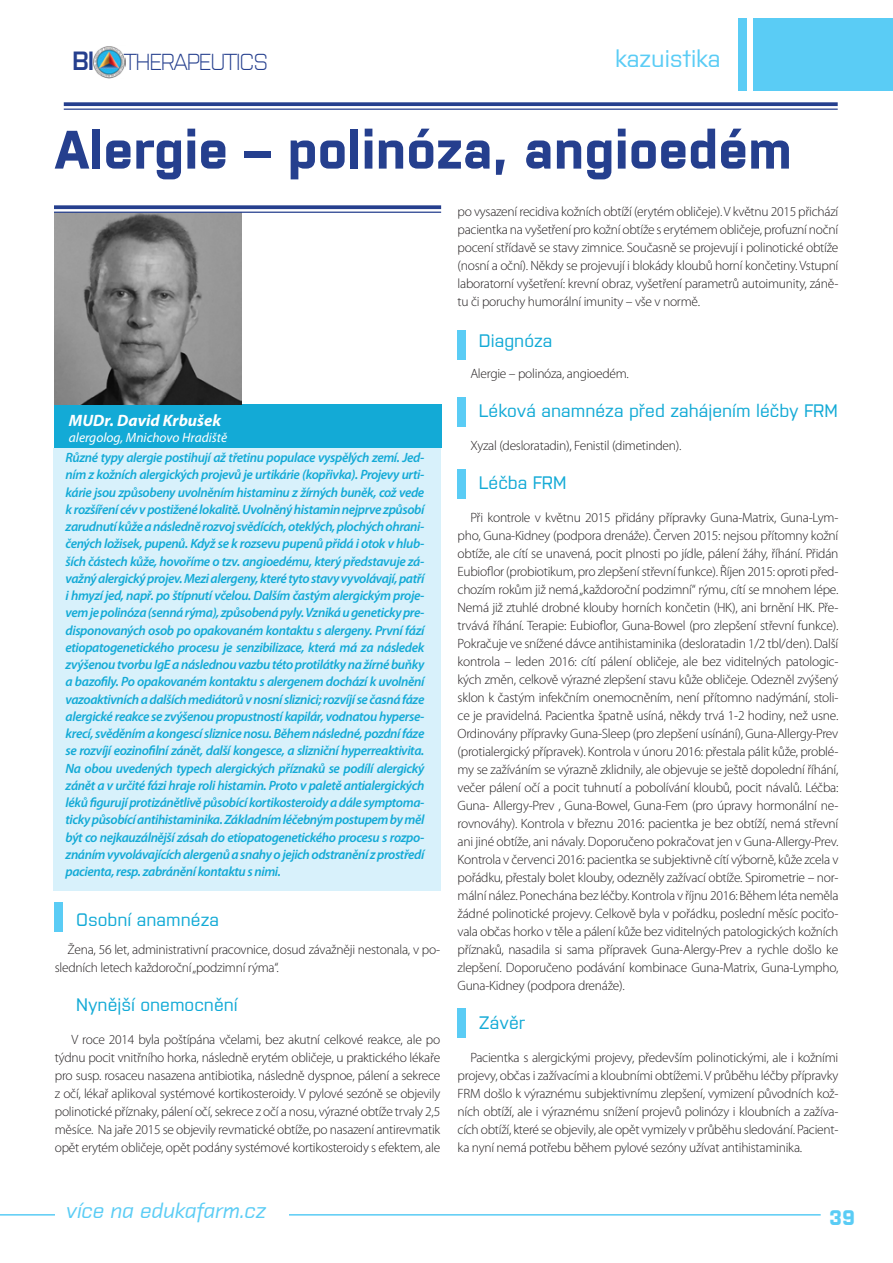
<style>
.page{position:relative;width:893px;height:1263px;background:#fff}
.page>*{position:absolute;margin:0;border:0;box-sizing:border-box;transform-origin:0 0}
.titul_clanku{font:700 54px "Purista";color:#253f8e}
.t1{font:500 24px "Purista";color:#5accf5}
.t2{font:300 22.95px "Purista";letter-spacing:-.05em;color:#253f8e}
.t3{font:italic 500 21px "Purista";color:#5accf5}
.t4{font:700 21px "Purista";color:#5accf5}
.MEZITITULKY{font:500 18px "Purista";color:#13aad6}
.t5{font:italic 700 16.5px "Myriad Pro";color:#fff}
.HLAVNÍ_TEXT{font:300 13.5px/18px "Myriad Pro";letter-spacing:-.02em;color:#231f20;text-align:justify}
.Styl_odstavce6{font:italic 600 13.5px/17.2px "Myriad Pro";letter-spacing:-.03em;color:#13aad6;text-align:justify}
.t6{font:italic 13.5px "Myriad Pro";color:#fff}
.s1{font-weight:600;font-size:26.25px}
</style>
<div class="page">
<div style="left:753px;top:18px;width:140px;height:72px;background:#5accf5"></div>
<div style="left:738px;top:18px;width:8px;height:72px;background:#5accf5"></div>
<svg style="left:64px;top:102px;width:774px;height:4px;background:#354d96"></svg>
<hr style="left:64px;top:109px;width:774px;height:1px;background:#253f8e">
<img style="left:93px;top:46px;width:32px;height:32px">
<hr style="left:0;top:1214px;width:821px;height:1px;background:#5accf5">
<div style="left:55px;top:1191px;width:234px;height:49px;background:#fff"></div>
<div style="left:458px;top:330px;width:8px;height:29px;background:#5accf5"></div>
<div style="left:458px;top:397px;width:8px;height:29px;background:#5accf5"></div>
<div style="left:458px;top:469px;width:8px;height:30px;background:#5accf5"></div>
<div style="left:458px;top:1008px;width:8px;height:30px;background:#5accf5"></div>
<div style="left:55px;top:902px;width:8px;height:30px;background:#5accf5"></div>
<div style="left:54px;top:404px;width:387px;height:44px;background:#13aad6"></div>
<img style="left:54px;top:213px;width:187px;height:191px">
<svg style="left:54px;top:205px;width:387px;height:4px;background:#374f97"></svg>
<hr style="left:54px;top:212px;width:387px;height:1px;background:#253f8e">
<div style="left:53px;top:448px;width:387px;height:443px;background:#d8f1fb"></div>
<h3 class="t2" style="left:72px;top:45px;width:197px"><span class="s1">BI</span> THERAPEUTICS</h3>
<p class="t1" style="left:615px;top:41px;width:107px">kazuistika</p>
<p class="titul_clanku" style="left:55px;top:110px;width:739px">Alergie – polinóza, angioedém</p>
<p class="t5" style="left:69px;top:409px;width:154px">MUDr. David Krbušek</p>
<p class="t6" style="left:69px;top:429px;width:160px">alergolog, Mnichovo Hradiště</p>
<p class="Styl_odstavce6" style="left:66px;top:449px;width:360px">Různé typy alergie postihují až třetinu populace vyspělých zemí. Jed&shy;ním z kožních alergických projevů je urtikárie (kopřivka). Projevy urti&shy;kárie jsou způsobeny uvolněním histaminu z žírných buněk, což vede k rozšíření cév v postižené lokalitě. Uvolněný histamin nejprve způsobí zarudnutí kůže a následně rozvoj svědících, oteklých, plochých ohrani&shy;čených ložisek, pupenů. Když se k rozsevu pupenů přidá i otok v hlub&shy;ších částech kůže, hovoříme o tzv. angioedému, který představuje zá&shy;važný alergický projev. Mezi alergeny, které tyto stavy vyvolávají, patří i hmyzí jed, např. po štípnutí včelou. Dalším častým alergickým proje&shy;vem je polinóza (senná rýma), způsobená pyly. Vzniká u geneticky pre&shy;disponovaných osob po opakovaném kontaktu s alergeny. První fází etiopatogenetického procesu je senzibilizace, která má za následek zvýšenou tvorbu IgE a následnou vazbu této protilátky na žírné buňky a bazofily. Po opakovaném kontaktu s alergenem dochází k uvolnění vazoaktivních a dalších mediátorů v nosní sliznici; rozvíjí se časná fáze alergické reakce se zvýšenou propustností kapilár, vodnatou hyperse&shy;krecí, svěděním a kongescí sliznice nosu. Během následné, pozdní fáze se rozvíjí eozinofilní zánět, další kongesce, a slizniční hyperreaktivita.<br>Na obou uvedených typech alergických příznaků se podílí alergický zánět a v určité fázi hraje roli histamin. Proto v paletě antialergických léků figurují protizánětlivě působící kortikosteroidy a dále symptoma&shy;ticky působící antihistaminika. Základním léčebným postupem by měl být co nejkauzálnější zásah do etiopatogenetického procesu s rozpo&shy;znáním vyvolávajících alergenů a snahy o jejich odstranění z prostředí pacienta, resp. zabránění kontaktu s nimi.</p>
<p class="MEZITITULKY" style="left:76px;top:906px;width:144px">Osobní anamnéza</p>
<p class="HLAVNÍ_TEXT" style="left:55px;top:941px;width:387px;text-indent:13px">Žena, 56 let, administrativní pracovnice, dosud závažněji nestonala, v po&shy;sledních letech každoroční „podzimní rýma“.</p>
<p class="MEZITITULKY" style="left:76px;top:991px;width:163px">Nynější onemocnění</p>
<p class="HLAVNÍ_TEXT" style="left:55px;top:1031px;width:387px;text-indent:17px">V roce 2014 byla poštípána včelami, bez akutní celkové reakce, ale po týdnu pocit vnitřního horka, následně erytém obličeje, u praktického lékaře pro susp. rosaceu nasazena antibiotika, následně dyspnoe, pálení a sekrece z očí, lékař aplikoval systémové kortikosteroidy. V pylové sezóně se objevily polinotické příznaky, pálení očí, sekrece z očí a nosu, výrazné obtíže trvaly 2,5 měsíce. Na jaře 2015 se objevily revmatické obtíže, po nasazení antirevmatik opět erytém obličeje, opět podány systémové kortikosteroidy s efektem, ale</p>
<p class="HLAVNÍ_TEXT" style="left:458px;top:203px;width:382px">po vysazení recidiva kožních obtíží (erytém obličeje). V květnu 2015 přichází pacientka na vyšetření pro kožní obtíže s erytémem obličeje, profuzní noční pocení střídavě se stavy zimnice. Současně se projevují i polinotické obtíže (nosní a oční). Někdy se projevují i blokády kloubů horní končetiny. Vstupní laboratorní vyšetření: krevní obraz, vyšetření parametrů autoimunity, záně&shy;tu či poruchy humorální imunity – vše v normě.</p>
<p class="MEZITITULKY" style="left:479px;top:328px;width:75px">Diagnóza</p>
<p class="HLAVNÍ_TEXT" style="left:470px;top:365px;width:160px">Alergie – polinóza, angioedém.</p>
<p class="MEZITITULKY" style="left:479px;top:397px;width:360px">Léková anamnéza před zahájením léčby FRM</p>
<p class="HLAVNÍ_TEXT" style="left:470px;top:437px;width:212px">Xyzal (desloratadin), Fenistil (dimetinden).</p>
<p class="MEZITITULKY" style="left:479px;top:469px;width:89px">Léčba FRM</p>
<p class="HLAVNÍ_TEXT" style="left:458px;top:509px;width:382px;text-indent:13px">Při kontrole v květnu 2015 přidány přípravky Guna-Matrix, Guna-Lym&shy;pho, Guna-Kidney (podpora drenáže). Červen 2015: nejsou přítomny kožní obtíže, ale cítí se unavená, pocit plnosti po jídle, pálení žáhy, říhání. Přidán Eubioflor (probiotikum, pro zlepšení střevní funkce). Říjen 2015: oproti před&shy;chozím rokům již nemá „každoroční podzimní“ rýmu, cítí se mnohem lépe.<br>Nemá již ztuhlé drobné klouby horních končetin (HK), ani brnění HK. Pře&shy;trvává říhání. Terapie: Eubioflor, Guna-Bowel (pro zlepšení střevní funkce).<br>Pokračuje ve snížené dávce antihistaminika (desloratadin 1/2 tbl/den). Další kontrola – leden 2016: cítí pálení obličeje, ale bez viditelných patologic&shy;kých změn, celkově výrazné zlepšení stavu kůže obličeje. Odezněl zvýšený sklon k častým infekčním onemocněním, není přítomno nadýmání, stoli&shy;ce je pravidelná. Pacientka špatně usíná, někdy trvá 1-2 hodiny, než usne.<br>Ordinovány přípravky Guna-Sleep (pro zlepšení usínání), Guna-Allergy-Prev (protialergický přípravek). Kontrola v únoru 2016: přestala pálit kůže, problé&shy;my se zažíváním se výrazně zklidnily, ale objevuje se ještě dopolední říhání, večer pálení očí a pocit tuhnutí a pobolívání kloubů, pocit návalů. Léčba:<br>Guna- Allergy-Prev , Guna-Bowel, Guna-Fem (pro úpravy hormonální ne&shy;rovnováhy). Kontrola v březnu 2016: pacientka je bez obtíží, nemá střevní ani jiné obtíže, ani návaly. Doporučeno pokračovat jen v Guna-Allergy-Prev.<br>Kontrola v červenci 2016: pacientka se subjektivně cítí výborně, kůže zcela v pořádku, přestaly bolet klouby, odezněly zažívací obtíže. Spirometrie – nor&shy;mální nález. Ponechána bez léčby. Kontrola v říjnu 2016: Během léta neměla žádné polinotické projevy. Celkově byla v pořádku, poslední měsíc pociťo&shy;vala občas horko v těle a pálení kůže bez viditelných patologických kožních příznaků, nasadila si sama přípravek Guna-Alergy-Prev a rychle došlo ke zlepšení. Doporučeno podávání kombinace Guna-Matrix, Guna-Lympho, Guna-Kidney (podpora drenáže).</p>
<p class="MEZITITULKY" style="left:479px;top:1009px;width:48px">Závěr</p>
<p class="HLAVNÍ_TEXT" style="left:458px;top:1049px;width:382px;text-indent:13px">Pacientka s alergickými projevy, především polinotickými, ale i kožními projevy, občas i zažívacími a kloubními obtížemi. V průběhu léčby přípravky FRM došlo k výraznému subjektivnímu zlepšení, vymizení původních kož&shy;ních obtíží, ale i výraznému snížení projevů polinózy i kloubních a zažíva&shy;cích obtíží, které se objevily, ale opět vymizely v průběhu sledování. Pacient&shy;ka nyní nemá potřebu během pylové sezóny užívat antihistaminika.</p>
<h3 class="t3" style="left:66px;top:1195px;width:202px">více na edukafarm.cz</h3>
<p class="t4" style="left:829px;top:1202px;width:27px">39</p>
</div>
